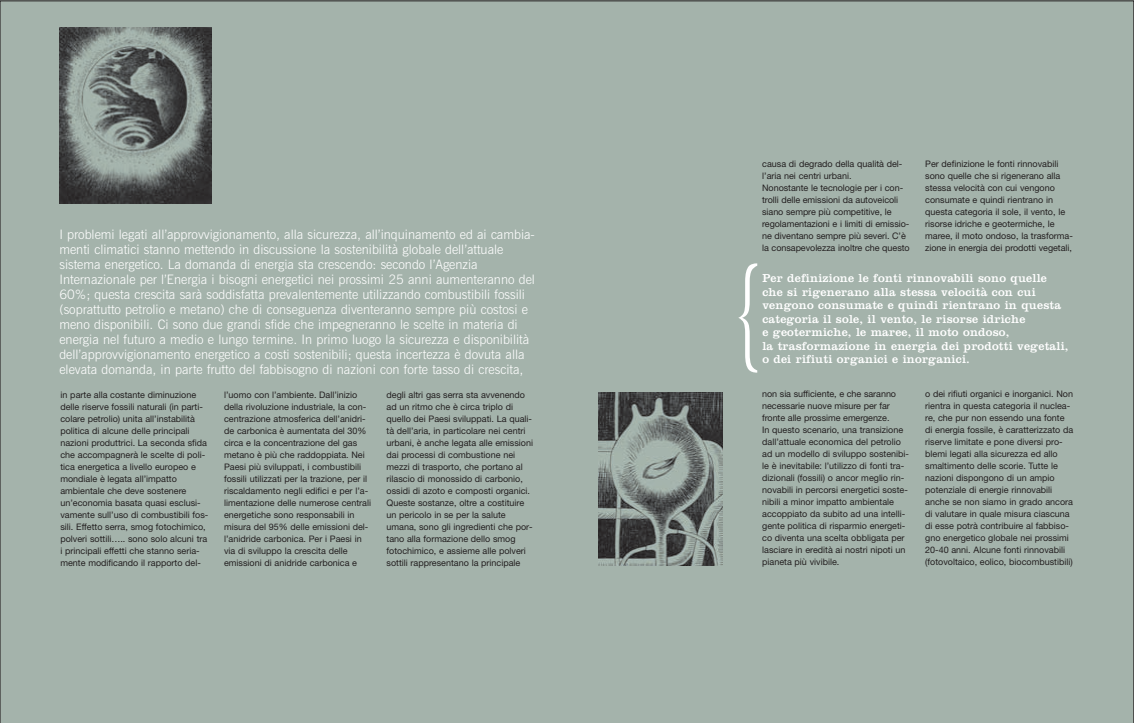
<style>
.page{position:relative;width:1134px;height:723px;background:#fff}
.page>*{position:absolute;margin:0;border:0;box-sizing:border-box;transform-origin:0 0}
.t1{font:300 124.9px "Clarendon";color:#fff;scale:.5 1}
.t2{font:300 13px/15px "News Gothic BT";color:#fff}
.t3{font:12px/13.5px "Clarendon";letter-spacing:.02em;color:#fff}
.t4{font:9px/12px "Helvetica Neue";color:#231f20}
</style>
<div class="page">
<div style="left:0;top:1px;width:1133px;height:722px;background:#a4b3ab"></div>
<div style="left:43px;top:4px;width:546px;height:221px;background:#a4b3ab"></div>
<img style="left:59px;top:27px;width:152px;height:176px">
<img style="left:598px;top:392px;width:124px;height:173px">
<p class="t2" style="left:59px;top:228px;width:477px">I problemi legati all’approvvigionamento, alla sicurezza, all’inquinamento ed ai cambia&shy;menti climatici stanno mettendo in discussione la sostenibilità globale dell’attuale sistema energetico. La domanda di energia sta crescendo: secondo l’Agenzia Internazionale per l’Energia i bisogni energetici nei prossimi 25 anni aumenteranno del 60%; questa crescita sarà soddisfatta prevalentemente utilizzando combustibili fossili (soprattutto petrolio e metano) che di conseguenza diventeranno sempre più costosi e meno disponibili. Ci sono due grandi sfide che impegneranno le scelte in materia di energia nel futuro a medio e lungo termine. In primo luogo la sicurezza e disponibilità dell’approvvigionamento energetico a costi sostenibili; questa incertezza è dovuta alla elevata domanda, in parte frutto del fabbisogno di nazioni con forte tasso di crescita,</p>
<p class="t4" style="left:60px;top:389px;width:150px">in parte alla costante diminuzione delle riserve fossili naturali (in parti&shy;colare petrolio) unita all’instabilità politica di alcune delle principali nazioni produttrici. La seconda sfida che accompagnerà le scelte di poli&shy;tica energetica a livello europeo e mondiale è legata all’impatto ambientale che deve sostenere un’economia basata quasi esclusi&shy;vamente sull’uso di combustibili fos&shy;sili. Effetto serra, smog fotochimico, polveri sottili….. sono solo alcuni tra i principali effetti che stanno seria&shy;mente modificando il rapporto del-</p>
<p class="t4" style="left:224px;top:389px;width:148px">l’uomo con l’ambiente. Dall’inizio della rivoluzione industriale, la con&shy;centrazione atmosferica dell’anidri&shy;de carbonica è aumentata del 30% circa e la concentrazione del gas metano è più che raddoppiata. Nei Paesi più sviluppati, i combustibili fossili utilizzati per la trazione, per il riscaldamento negli edifici e per l’a&shy;limentazione delle numerose centrali energetiche sono responsabili in misura del 95% delle emissioni del&shy;l’anidride carbonica. Per i Paesi in via di sviluppo la crescita delle emissioni di anidride carbonica e</p>
<p class="t4" style="left:387px;top:389px;width:148px">degli altri gas serra sta avvenendo ad un ritmo che è circa triplo di quello dei Paesi sviluppati. La quali&shy;tà dell’aria, in particolare nei centri urbani, è anche legata alle emissioni dai processi di combustione nei mezzi di trasporto, che portano al rilascio di monossido di carbonio, ossidi di azoto e composti organici.<br>Queste sostanze, oltre a costituire un pericolo in se per la salute umana, sono gli ingredienti che por&shy;tano alla formazione dello smog fotochimico, e assieme alle polveri sottili rappresentano la principale</p>
<p class="t4" style="left:762px;top:159px;width:149px">causa di degrado della qualità del&shy;l’aria nei centri urbani.<br>Nonostante le tecnologie per i con&shy;trolli delle emissioni da autoveicoli siano sempre più competitive, le regolamentazioni e i limiti di emissio&shy;ne diventano sempre più severi. C’è la consapevolezza inoltre che questo</p>
<p class="t4" style="left:925px;top:159px;width:149px">Per definizione le fonti rinnovabili sono quelle che si rigenerano alla stessa velocità con cui vengono consumate e quindi rientrano in questa categoria il sole, il vento, le risorse idriche e geotermiche, le maree, il moto ondoso, la trasforma&shy;zione in energia dei prodotti vegetali,</p>
<h1 class="t1" style="left:737px;top:265px;width:43px">{</h1>
<p class="t3" style="left:762px;top:272px;width:308px">Per definizione le fonti rinnovabili sono quelle che si rigenerano alla stessa velocità con cui vengono consumate e quindi rientrano in questa categoria il sole, il vento, le risorse idriche<br>e geotermiche, le maree, il moto ondoso,<br>la trasformazione in energia dei prodotti vegetali,</p>
<h3 class="t3" style="left:762px;top:353px;width:209px">o dei rifiuti organici e inorganici.</h3>
<p class="t4" style="left:762px;top:388px;width:148px">non sia sufficiente, e che saranno necessarie nuove misure per far fronte alle prossime emergenze.<br>In questo scenario, una transizione dall’attuale economica del petrolio ad un modello di sviluppo sostenibi&shy;le è inevitabile: l’utilizzo di fonti tra&shy;dizionali (fossili) o ancor meglio rin&shy;novabili in percorsi energetici soste&shy;nibili a minor impatto ambientale accoppiato da subito ad una intelli&shy;gente politica di risparmio energeti&shy;co diventa una scelta obbligata per lasciare in eredità ai nostri nipoti un pianeta più vivibile.</p>
<p class="t4" style="left:925px;top:388px;width:150px">o dei rifiuti organici e inorganici. Non rientra in questa categoria il nuclea&shy;re, che pur non essendo una fonte di energia fossile, è caratterizzato da riserve limitate e pone diversi pro&shy;blemi legati alla sicurezza ed allo smaltimento delle scorie. Tutte le nazioni dispongono di un ampio potenziale di energie rinnovabili anche se non siamo in grado ancora di valutare in quale misura ciascuna di esse potrà contribuire al fabbiso&shy;gno energetico globale nei prossimi 20-40 anni. Alcune fonti rinnovabili (fotovoltaico, eolico, biocombustibili)</p>
</div>
